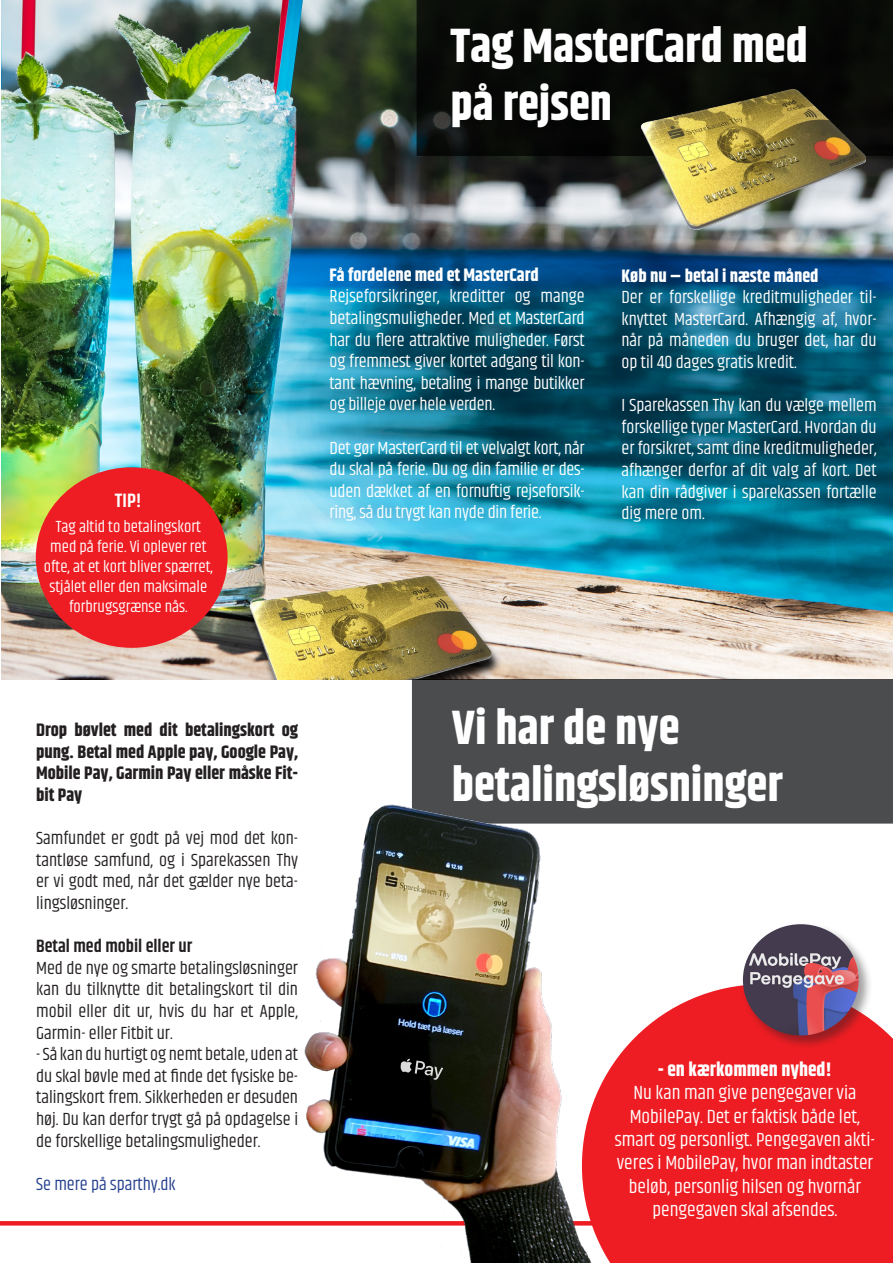
<style>
.page{position:relative;width:893px;height:1263px;background:#fff}
.page>*{position:absolute;margin:0;border:0;box-sizing:border-box;transform-origin:0 0}
.t1{font:700 48px "Khand";color:#fff}
.t2{font:19.5px/23.4px "Khand";color:#fff;text-align:center}
.t3{font:700 19.5px "Khand";color:#fff}
.t4{font:600 19.5px "Khand";color:#fff}
.t5{font:18px/21.6px "Khand";letter-spacing:-.005em;color:#fff;text-align:justify}
.t6{font:18px/21.6px "Khand";color:#231f20;text-align:justify}
.t7{font:700 18px/21.6px "Khand";color:#231f20;text-align:justify}
.t8{font:700 18px "Khand";color:#fff}
.t9{font:600 18px "Khand";color:#231f20}
.t10{font:18px "Khand";color:#253f8e}
.t11{font:16.5px/19.8px "Khand";color:#fff;text-align:center}
</style>
<div class="page">
<svg style="left:0;top:1221px;width:283px;height:4px"></svg>
<img style="left:1px;top:0;width:892px;height:679px">
<div style="left:412px;top:679px;width:481px;height:145px;background:#4b4c4d"></div>
<div style="left:417px;top:0;width:476px;height:156px;background:#080a07"></div>
<div style="left:36px;top:467px;width:192px;height:181px;background:#ee1d23;border-radius:50%"></div>
<img style="left:283px;top:771px;width:345px;height:492px">
<svg style="left:400px;top:1058px;width:43px;height:22px"></svg>
<img style="left:617px;top:87px;width:260px;height:143px">
<svg style="left:582px;top:984px;width:311px;height:279px;background:#ef363b"></svg>
<div style="left:741px;top:922px;width:132px;height:127px;background:#231f20;opacity:.43"></div>
<img style="left:743px;top:924px;width:116px;height:111px">
<p class="t1" style="left:451px;top:12px;width:359px">Tag MasterCard med</p>
<p class="t1" style="left:451px;top:70px;width:163px">på rejsen</p>
<p class="t4" style="left:115px;top:487px;width:28px">TIP!</p>
<p class="t11" style="left:44px;top:518px;width:171px">Tag altid to betalingskort med på ferie. Vi oplever ret ofte, at et kort bliver spærret, stjålet eller den maksimale forbrugsgrænse nås.</p>
<p class="t8" style="left:330px;top:262px;width:211px">Få fordelene med et MasterCard</p>
<p class="t5" style="left:330px;top:287px;width:257px">Rejseforsikringer, kreditter og mange betalingsmuligheder. Med et MasterCard har du flere attraktive muligheder. Først og fremmest giver kortet adgang til kon&shy;tant hævning, betaling i mange butikker og billeje over hele verden.</p>
<p class="t5" style="left:330px;top:438px;width:257px">Det gør MasterCard til et velvalgt kort, når du skal på ferie. Du og din familie er des&shy;uden dækket af en fornuftig rejseforsik&shy;ring, så du trygt kan nyde din ferie.</p>
<p class="t8" style="left:621px;top:263px;width:198px">Køb nu – betal i næste måned</p>
<p class="t5" style="left:621px;top:287px;width:257px">Der er forskellige kreditmuligheder til&shy;knyttet MasterCard. Afhængig af, hvor&shy;når på måneden du bruger det, har du op til 40 dages gratis kredit.</p>
<p class="t5" style="left:621px;top:395px;width:257px">I Sparekassen Thy kan du vælge mellem forskellige typer MasterCard. Hvordan du er forsikret, samt dine kreditmuligheder, afhænger derfor af dit valg af kort. Det kan din rådgiver i sparekassen fortælle dig mere om.</p>
<p class="t7" style="left:36px;top:720px;width:263px">Drop bøvlet med dit betalingskort og pung. Betal med Apple pay, Google Pay, Mobile Pay, Garmin Pay eller måske Fit&shy;bit Pay</p>
<p class="t6" style="left:36px;top:828px;width:263px">Samfundet er godt på vej mod det kon&shy;tantløse samfund, og i Sparekassen Thy er vi godt med, når det gælder nye beta&shy;lingsløsninger.</p>
<p class="t9" style="left:36px;top:934px;width:158px">Betal med mobil eller ur</p>
<p class="t6" style="left:36px;top:958px;width:263px">Med de nye og smarte betalingsløsninger kan du tilknytte dit betalingskort til din mobil eller dit ur, hvis du har et Apple, Garmin- eller Fitbit ur.</p>
<p class="t6" style="left:36px;top:1044px;width:263px">- Så kan du hurtigt og nemt betale, uden at du skal bøvle med at finde det fysiske be&shy;talingskort frem. Sikkerheden er desuden høj. Du kan derfor trygt gå på opdagelse i de forskellige betalingsmuligheder.</p>
<p class="t10" style="left:36px;top:1173px;width:141px">Se mere på sparthy.dk</p>
<p class="t1" style="left:452px;top:693px;width:229px">Vi har de nye</p>
<p class="t1" style="left:452px;top:751px;width:333px">betalingsløsninger</p>
<p class="t3" style="left:658px;top:1055px;width:176px">- en kærkommen nyhed!</p>
<p class="t2" style="left:633px;top:1082px;width:225px">Nu kan man give pengegaver via</p>
<p class="t2" style="left:615px;top:1106px;width:262px">MobilePay. Det er faktisk både let, smart og personligt. Pengegaven akti&shy;veres i MobilePay, hvor man indtaster beløb, personlig hilsen og hvornår pengegaven skal afsendes.</p>
</div>
